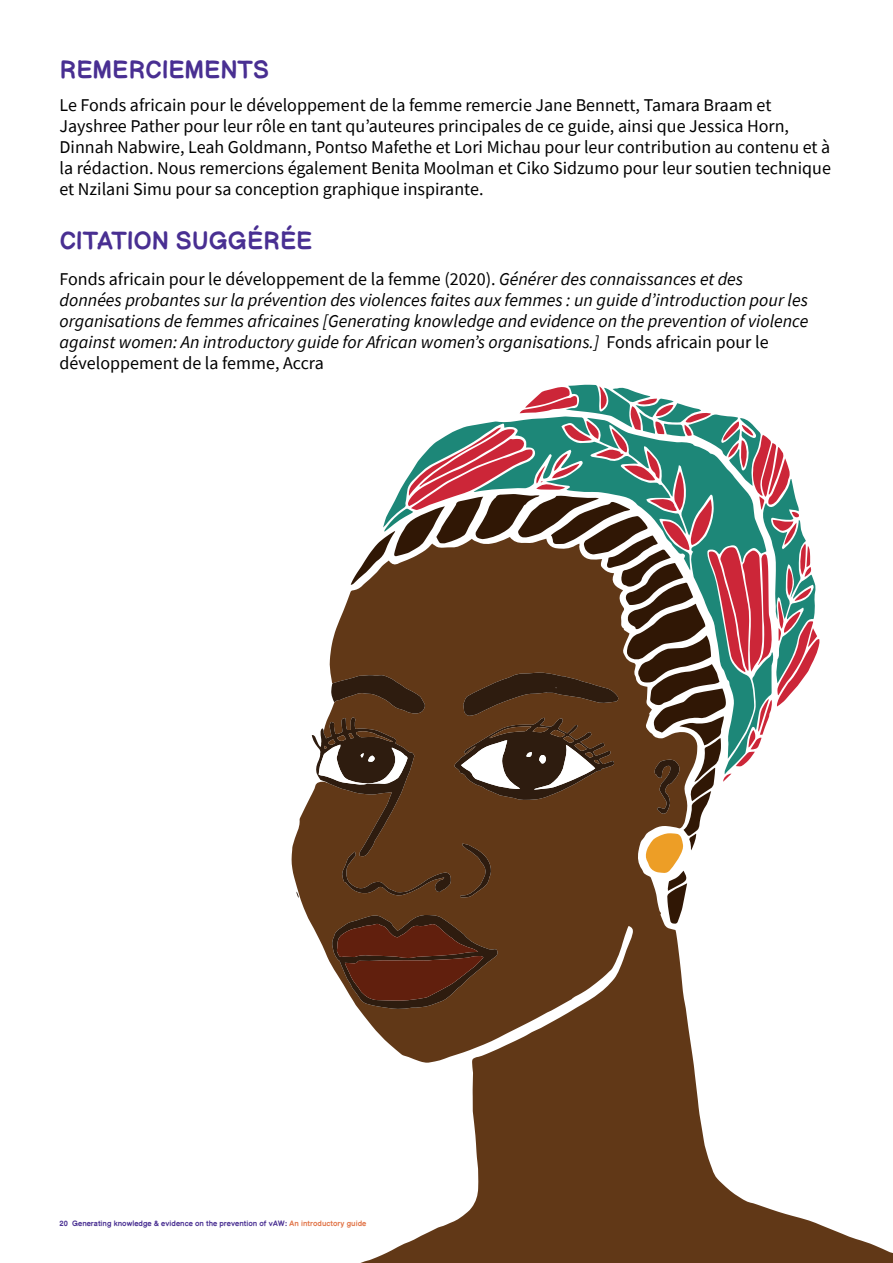
<style>
.page{position:relative;width:893px;height:1263px;background:#fff}
.page>*{position:absolute;margin:0;border:0;box-sizing:border-box;transform-origin:0 0}
.t1{font:500 24px "Comic Helvetic";color:#492f92}
.t2{font:18px/21px "Source Sans Pro";color:#000}
.t3{font:italic 18px/21px "Source Sans Pro";color:#000}
.t4{font:500 7.5px "Comic Helvetic";color:#492f92}
.s1{font-style:normal}
.s2{color:#e17447}
</style>
<div class="page">
<svg style="left:291px;top:735px;width:602px;height:528px"></svg>
<svg style="left:296px;top:891px;width:3px;height:7px"></svg>
<svg style="left:312px;top:385px;width:508px;height:624px"></svg>
<h1 class="t1" style="left:60px;top:47px;width:211px">REMERCIEMENTS</h1>
<p class="t2" style="left:60px;top:94px;width:773px">Le Fonds africain pour le développement de la femme remercie Jane Bennett, Tamara Braam et Jayshree Pather pour leur rôle en tant qu’auteures principales de ce guide, ainsi que Jessica Horn, Dinnah Nabwire, Leah Goldmann, Pontso Mafethe et Lori Michau pour leur contribution au contenu et à la rédaction. Nous remercions également Benita Moolman et Ciko Sidzumo pour leur soutien technique et Nzilani Simu pour sa conception graphique inspirante.</p>
<h1 class="t1" style="left:60px;top:218px;width:254px">CITATION SUGGÉRÉE</h1>
<p class="t3" style="left:60px;top:268px;width:750px"><span class="s1">Fonds africain pour le développement de la femme (2020).</span> Générer des connaissances et des données probantes sur la prévention des violences faites aux femmes : un guide d’introduction pour les organisations de femmes africaines [Generating knowledge and evidence on the prevention of violence against women: An introductory guide for African women’s organisations.] <span class="s1">Fonds africain pour le développement de la femme, Accra</span></p>
<p class="t4" style="left:60px;top:1216px;width:308px">20 Generating knowledge &amp; evidence on the prevention of vAW: <span class="s2">An introductory guide</span></p>
</div>
